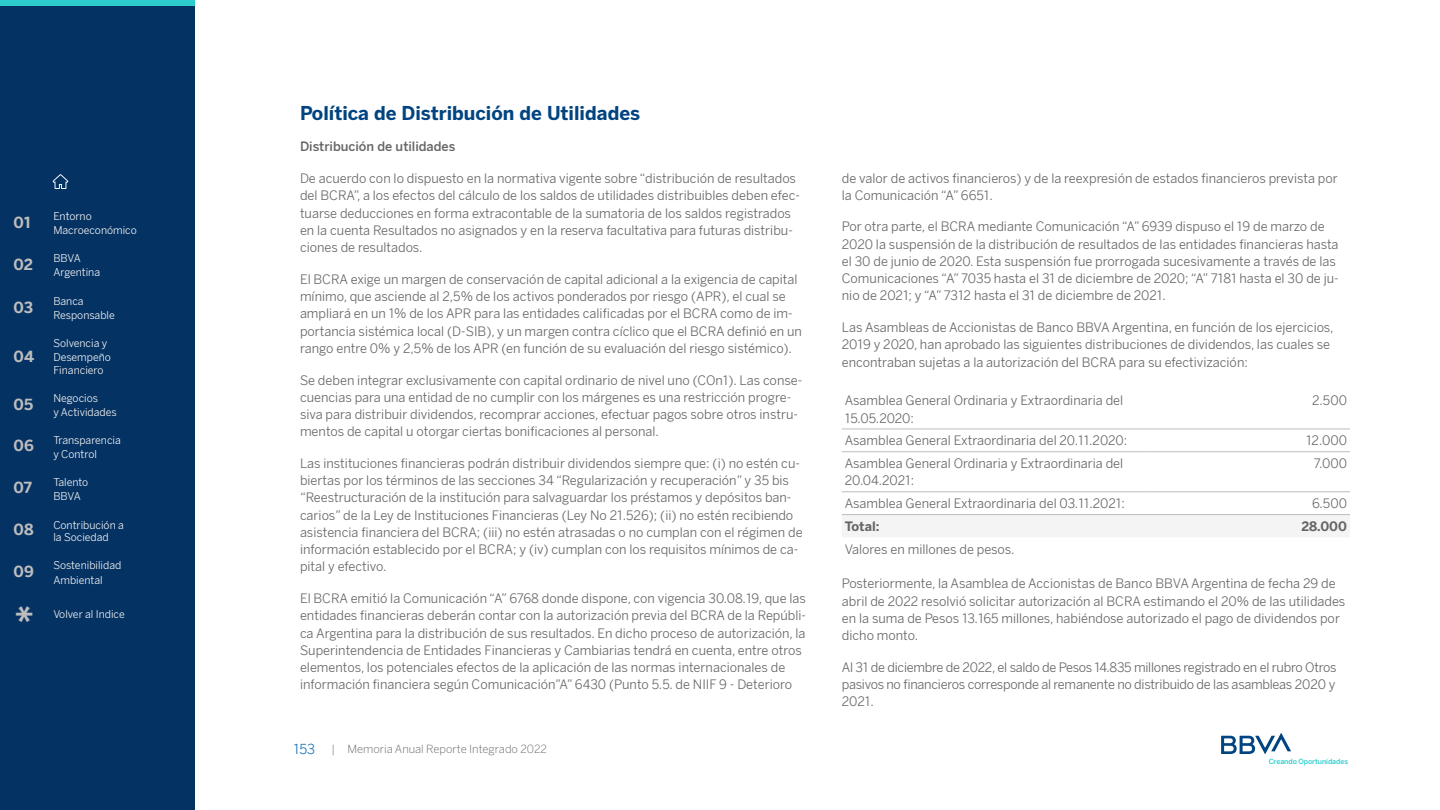
<style>
.page{position:relative;width:1440px;height:810px;background:#fff}
.page>*{position:absolute;margin:0;border:0;box-sizing:border-box;transform-origin:0 0}
.t1{font:700 36px "BBVA Benton Sans";color:#bdbdbd}
.t2{font:700 18.75px "BBVA Benton Sans";color:#004481}
.t3{font:700 15px "BBVA Benton Sans";color:#bdbdbd}
.t4{font:13.5px "BBVA Benton Sans";color:#1973b8}
.t5{font:12.75px/17.2px "BBVA Benton Sans";color:#666}
.t6{font:300 12.75px "BBVA Benton Sans";color:#666}
.t7{font:700 12.75px "BBVA Benton Sans";color:#666}
.t8{font:300 11.25px "BBVA Benton Sans";color:#666}
.t9{font:10.5px/14.1px "BBVA Benton Sans";color:#f4f4f4}
.t10{font:500 7.12px "Benton Sans BBVA";letter-spacing:-.015em;color:#2dcccd}
</style>
<div class="page">
<div style="left:0;top:0;width:195px;height:810px;background:#043263"></div>
<svg style="left:52px;top:174px;width:17px;height:15px"></svg>
<svg style="left:1221px;top:733px;width:70px;height:21px"></svg>
<div style="left:0;top:0;width:195px;height:6px;background:#2dcccd"></div>
<div style="left:842px;top:515px;width:508px;height:22px;background:#f4f4f4"></div>
<hr style="left:842px;top:429px;width:303px;height:1px;background:#bdbdbd">
<hr style="left:1145px;top:429px;width:205px;height:1px;background:#bdbdbd">
<hr style="left:842px;top:452px;width:303px;height:1px;background:#bdbdbd">
<hr style="left:1145px;top:452px;width:205px;height:1px;background:#bdbdbd">
<hr style="left:842px;top:492px;width:303px;height:1px;background:#bdbdbd">
<hr style="left:1145px;top:492px;width:205px;height:1px;background:#bdbdbd">
<hr style="left:842px;top:514px;width:303px;height:1px;background:#bdbdbd">
<hr style="left:1145px;top:514px;width:205px;height:1px;background:#bdbdbd">
<p class="t3" style="left:14px;top:214px;width:19px">01</p>
<p class="t3" style="left:14px;top:255px;width:21px">02</p>
<p class="t3" style="left:14px;top:298px;width:21px">03</p>
<p class="t3" style="left:14px;top:347px;width:22px">04</p>
<p class="t3" style="left:14px;top:395px;width:21px">05</p>
<p class="t3" style="left:14px;top:437px;width:22px">06</p>
<p class="t3" style="left:14px;top:478px;width:20px">07</p>
<p class="t3" style="left:14px;top:521px;width:22px">08</p>
<p class="t3" style="left:14px;top:562px;width:22px">09</p>
<h1 class="t1" style="left:15px;top:597px;width:20px">*</h1>
<p class="t9" style="left:53px;top:209px;width:85px">Entorno<br>Macroeconómico</p>
<p class="t9" style="left:53px;top:251px;width:48px">BBVA<br>Argentina</p>
<p class="t9" style="left:53px;top:294px;width:63px">Banca<br>Responsable</p>
<p class="t9" style="left:53px;top:336px;width:59px">Solvencia y<br>Desempeño</p>
<p class="t9" style="left:53px;top:363px;width:52px">Financiero</p>
<p class="t9" style="left:53px;top:391px;width:65px">Negocios<br>y Actividades</p>
<p class="t9" style="left:53px;top:433px;width:69px">Transparencia y Control</p>
<p class="t9" style="left:53px;top:476px;width:37px">Talento<br>BBVA</p>
<p class="t9" style="left:53px;top:519px;width:72px;line-height:12.6px">Contribución a la Sociedad</p>
<p class="t9" style="left:53px;top:559px;width:69px">Sostenibilidad<br>Ambiental</p>
<p class="t9" style="left:53px;top:607px;width:73px">Volver al Indice</p>
<h2 class="t2" style="left:300px;top:101px;width:342px">Política de Distribución de Utilidades</h2>
<p class="t6" style="left:300px;top:139px;width:157px">Distribución de utilidades</p>
<p class="t5" style="left:300px;top:170px;width:502px">De acuerdo con lo dispuesto en la normativa vigente sobre “distribución de resultados del BCRA”, a los efectos del cálculo de los saldos de utilidades distribuibles deben efec&shy;tuarse deducciones en forma extracontable de la sumatoria de los saldos registrados en la cuenta Resultados no asignados y en la reserva facultativa para futuras distribu&shy;ciones de resultados.</p>
<p class="t5" style="left:300px;top:271px;width:503px">El BCRA exige un margen de conservación de capital adicional a la exigencia de capital mínimo, que asciende al 2,5% de los activos ponderados por riesgo (APR), el cual se ampliará en un 1% de los APR para las entidades calificadas por el BCRA como de im&shy;portancia sistémica local (D-SIB), y un margen contra cíclico que el BCRA definió en un rango entre 0% y 2,5% de los APR (en función de su evaluación del riesgo sistémico).</p>
<p class="t5" style="left:300px;top:371px;width:504px">Se deben integrar exclusivamente con capital ordinario de nivel uno (COn1). Las conse&shy;cuencias para una entidad de no cumplir con los márgenes es una restricción progre&shy;siva para distribuir dividendos, recomprar acciones, efectuar pagos sobre otros instru&shy;mentos de capital u otorgar ciertas bonificaciones al personal.</p>
<p class="t5" style="left:300px;top:455px;width:504px">Las instituciones financieras podrán distribuir dividendos siempre que: (i) no estén cu&shy;biertas por los términos de las secciones 34 “Regularización y recuperación” y 35 bis “Reestructuración de la institución para salvaguardar los préstamos y depósitos ban&shy;carios” de la Ley de Instituciones Financieras (Ley No 21.526); (ii) no estén recibiendo asistencia financiera del BCRA; (iii) no estén atrasadas o no cumplan con el régimen de información establecido por el BCRA; y (iv) cumplan con los requisitos mínimos de ca&shy;pital y efectivo.</p>
<p class="t5" style="left:300px;top:590px;width:508px">El BCRA emitió la Comunicación “A” 6768 donde dispone, con vigencia 30.08.19, que las entidades financieras deberán contar con la autorización previa del BCRA de la Repúbli&shy;ca Argentina para la distribución de sus resultados. En dicho proceso de autorización, la Superintendencia de Entidades Financieras y Cambiarias tendrá en cuenta, entre otros elementos, los potenciales efectos de la aplicación de las normas internacionales de información financiera según Comunicación”A” 6430 (Punto 5.5. de NIIF 9 - Deterioro</p>
<p class="t4" style="left:294px;top:741px;width:23px">153</p>
<p class="t8" style="left:332px;top:742px;width:217px">| Memoria Anual Reporte Integrado 2022</p>
<p class="t5" style="left:842px;top:169px;width:498px">de valor de activos financieros) y de la reexpresión de estados financieros prevista por la Comunicación “A” 6651.</p>
<p class="t5" style="left:842px;top:218px;width:498px">Por otra parte, el BCRA mediante Comunicación “A” 6939 dispuso el 19 de marzo de 2020 la suspensión de la distribución de resultados de las entidades financieras hasta el 30 de junio de 2020. Esta suspensión fue prorrogada sucesivamente a través de las Comunicaciones “A” 7035 hasta el 31 de diciembre de 2020; “A” 7181 hasta el 30 de ju&shy;nio de 2021; y “A” 7312 hasta el 31 de diciembre de 2021.</p>
<p class="t5" style="left:842px;top:319px;width:493px">Las Asambleas de Accionistas de Banco BBVA Argentina, en función de los ejercicios,<br>2019 y 2020, han aprobado las siguientes distribuciones de dividendos, las cuales se encontraban sujetas a la autorización del BCRA para su efectivización:</p>
<p class="t5" style="left:845px;top:392px;width:280px">Asamblea General Ordinaria y Extraordinaria del<br>15.05.2020:</p>
<p class="t5" style="left:1312px;top:392px;width:36px">2.500</p>
<p class="t5" style="left:845px;top:432px;width:284px">Asamblea General Extraordinaria del 20.11.2020:</p>
<p class="t5" style="left:1306px;top:432px;width:42px">12.000</p>
<p class="t5" style="left:845px;top:455px;width:280px">Asamblea General Ordinaria y Extraordinaria del<br>20.04.2021:</p>
<p class="t5" style="left:1314px;top:455px;width:35px">7.000</p>
<p class="t5" style="left:845px;top:495px;width:281px">Asamblea General Extraordinaria del 03.11.2021:</p>
<p class="t5" style="left:1312px;top:495px;width:36px">6.500</p>
<p class="t7" style="left:845px;top:518px;width:36px">Total:</p>
<p class="t7" style="left:1301px;top:518px;width:47px">28.000</p>
<p class="t5" style="left:845px;top:541px;width:171px">Valores en millones de pesos.</p>
<p class="t5" style="left:842px;top:575px;width:505px">Posteriormente, la Asamblea de Accionistas de Banco BBVA Argentina de fecha 29 de abril de 2022 resolvió solicitar autorización al BCRA estimando el 20% de las utilidades en la suma de Pesos 13.165 millones, habiéndose autorizado el pago de dividendos por dicho monto.</p>
<p class="t5" style="left:842px;top:659px;width:496px;text-align:justify">Al 31 de diciembre de 2022, el saldo de Pesos 14.835 millones registrado en el rubro Otros pasivos no financieros corresponde al remanente no distribuido de las asambleas 2020 y 2021.</p>
<p class="t10" style="left:1269px;top:757px;width:81px">Creando Oportunidades</p>
</div>
